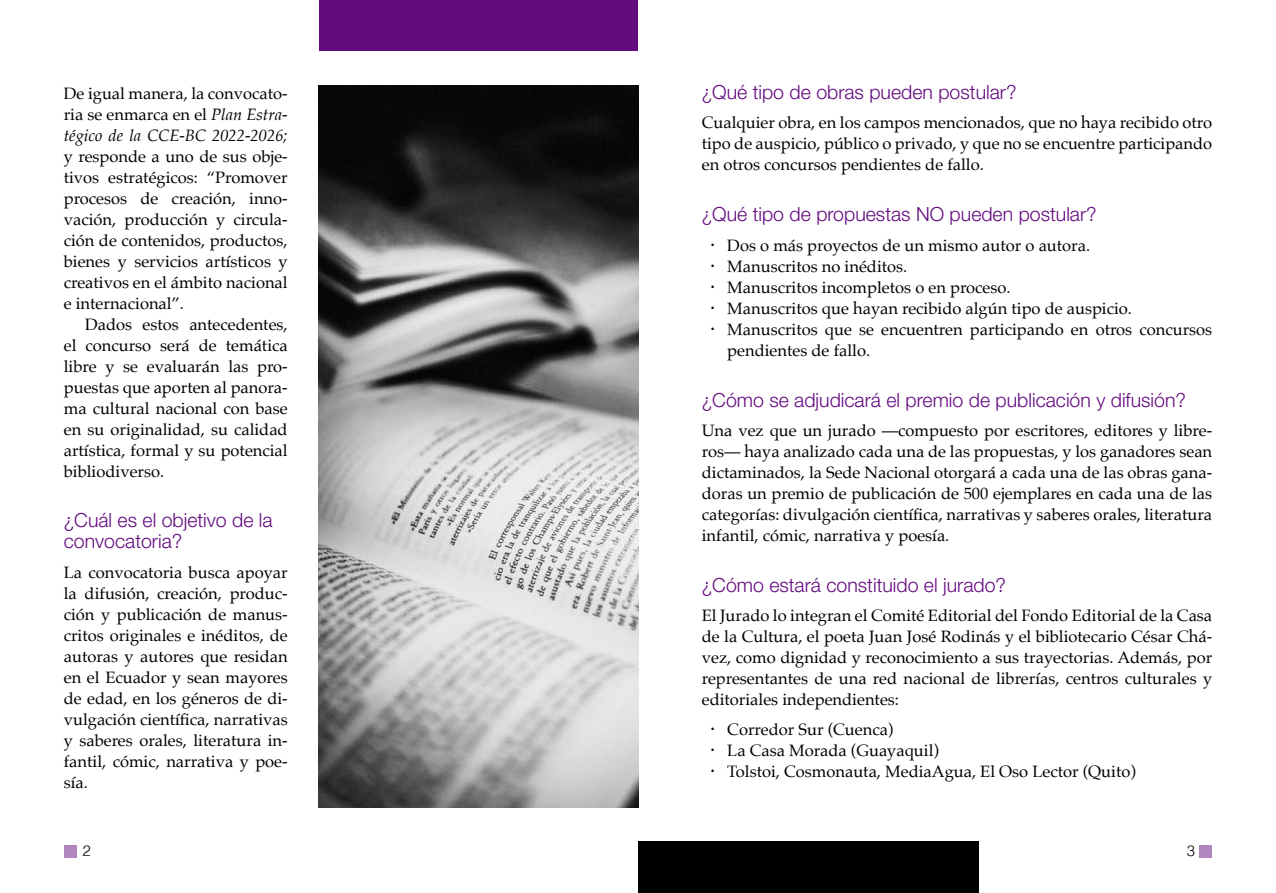
<style>
.page{position:relative;width:1276px;height:893px;background:#fff}
.page>*{position:absolute;margin:0;border:0;box-sizing:border-box;transform-origin:0 0}
.t1{font:300 19.5px/21px "Helvetica Neue LT Std";color:#640a7f}
.t2{font:16.5px/21px "Palatino";color:#000;text-align:justify}
.t3{font:300 15px "Helvetica";color:#000}
.s1{font-style:italic}
</style>
<div class="page">
<div style="left:319px;top:0;width:319px;height:51px;background:#640a7f"></div>
<div style="left:64px;top:845px;width:12px;height:12px;background:#b185bf"></div>
<div style="left:1199px;top:845px;width:13px;height:12px;background:#b185bf"></div>
<div style="left:638px;top:842px;width:340px;height:51px;background:#000"></div>
<img style="left:319px;top:85px;width:319px;height:723px">
<p class="t2" style="left:64px;top:82px;width:225px">De igual manera, la convocato&shy;ria se enmarca en el <span class="s1">Plan Estra&shy;tégico de la CCE-BC 2022-2026;</span></p>
<p class="t2" style="left:64px;top:145px;width:225px">y responde a uno de sus obje&shy;tivos estratégicos: “Promover procesos de creación, inno&shy;vación, producción y circula&shy;ción de contenidos, productos, bienes y servicios artísticos y creativos en el ámbito nacional e internacional”.</p>
<p class="t2" style="left:64px;top:313px;width:225px;text-indent:21px">Dados estos antecedentes, el concurso será de temática libre y se evaluarán las pro&shy;puestas que aporten al panora&shy;ma cultural nacional con base en su originalidad, su calidad artística, formal y su potencial bibliodiverso.</p>
<p class="t1" style="left:64px;top:510px;width:210px">¿Cuál es el objetivo de la convocatoria?</p>
<p class="t2" style="left:64px;top:562px;width:225px">La convocatoria busca apoyar la difusión, creación, produc&shy;ción y publicación de manus&shy;critos originales e inéditos, de autoras y autores que residan en el Ecuador y sean mayores de edad, en los géneros de di&shy;vulgación científica, narrativas y saberes orales, literatura in&shy;fantil, cómic, narrativa y poe&shy;sía.</p>
<p class="t1" style="left:702px;top:81px;width:316px">¿Qué tipo de obras pueden postular?</p>
<p class="t2" style="left:702px;top:112px;width:512px">Cualquier obra, en los campos mencionados, que no haya recibido otro tipo de auspicio, público o privado, y que no se encuentre participando en otros concursos pendientes de fallo.</p>
<p class="t1" style="left:702px;top:203px;width:396px">¿Qué tipo de propuestas NO pueden postular?</p>
<p class="t2" style="left:727px;top:235px;width:486px;text-align:left">Dos o más proyectos de un mismo autor o autora.<br>Manuscritos no inéditos.<br>Manuscritos incompletos o en proceso.<br>Manuscritos que hayan recibido algún tipo de auspicio.<br>Manuscritos que se encuentren participando en otros concursos pendientes de fallo.</p>
<p class="t1" style="left:702px;top:389px;width:486px">¿Cómo se adjudicará el premio de publicación y difusión?</p>
<p class="t2" style="left:702px;top:420px;width:512px">Una vez que un jurado —compuesto por escritores, editores y libre&shy;ros— haya analizado cada una de las propuestas, y los ganadores sean dictaminados, la Sede Nacional otorgará a cada una de las obras gana&shy;doras un premio de publicación de 500 ejemplares en cada una de las categorías: divulgación científica, narrativas y saberes orales, literatura infantil, cómic, narrativa y poesía.</p>
<p class="t1" style="left:702px;top:574px;width:306px">¿Cómo estará constituido el jurado?</p>
<p class="t2" style="left:702px;top:605px;width:512px">El Jurado lo integran el Comité Editorial del Fondo Editorial de la Casa de la Cultura, el poeta Juan José Rodinás y el bibliotecario César Chá&shy;vez, como dignidad y reconocimiento a sus trayectorias. Además, por representantes de una red nacional de librerías, centros culturales y editoriales independientes:</p>
<p class="t2" style="left:727px;top:719px;width:410px;text-align:left">Corredor Sur (Cuenca)<br>La Casa Morada (Guayaquil)<br>Tolstoi, Cosmonauta, MediaAgua, El Oso Lector (Quito)</p>
<p class="t3" style="left:83px;top:838px;width:10px">2</p>
<p class="t3" style="left:1186px;top:838px;width:10px">3</p>
</div>
